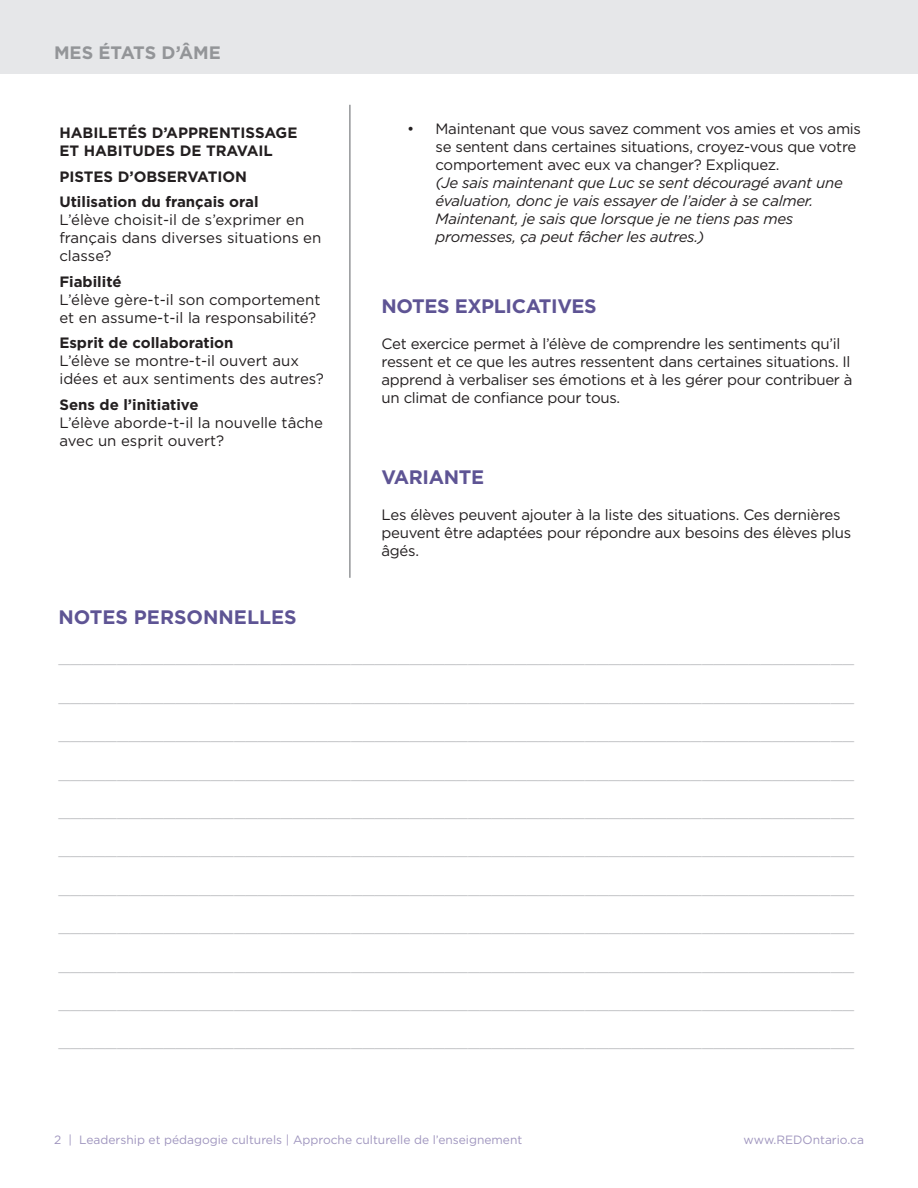
<style>
.page{position:relative;width:918px;height:1188px;background:#fff}
.page>*{position:absolute;margin:0;border:0;box-sizing:border-box;transform-origin:0 0}
.t1{font:300 19.5px "Gotham";color:#bcbdc0}
.t2{font:700 19.5px "Gotham";letter-spacing:-.02em;color:#5e5494}
.t3{font:700 19.5px "Gotham";color:#5e5494}
.t4{font:700 18px "Gotham";color:#939598}
.Bullet_1{font:15px/18px "Gotham";letter-spacing:-.02em;color:#231f20}
.Bullet_1-2{font:15px/18px "Gotham";color:#231f20}
.Bullet_1-3{font:italic 15px/18px "Gotham";letter-spacing:-.02em;color:#231f20}
.t5{font:700 15px/18px "Gotham";color:#231f20}
.t6{font:12px "Gotham";color:#9f95be}
.s1{font-weight:700}
</style>
<div class="page">
<div style="left:0;top:0;width:918px;height:74px;background:#e6e7e9"></div>
<hr style="left:349px;top:105px;width:2px;height:473px;background:#939598">
<p class="t4" style="left:54px;top:41px;width:168px">MES ÉTATS D’ÂME</p>
<p class="t5" style="left:59px;top:124px;width:240px">HABILETÉS D’APPRENTISSAGE<br>ET HABITUDES DE TRAVAIL</p>
<p class="t5" style="left:59px;top:167px;width:189px">PISTES D’OBSERVATION</p>
<p class="Bullet_1-2" style="left:59px;top:193px;width:264px"><span class="s1">Utilisation du français oral<br></span>L’élève choisit-il de s’exprimer en français dans diverses situations en classe?</p>
<p class="Bullet_1-2" style="left:59px;top:272px;width:263px"><span class="s1">Fiabilité<br></span>L’élève gère-t-il son comportement et en assume-t-il la responsabilité?</p>
<p class="Bullet_1-2" style="left:59px;top:334px;width:266px"><span class="s1">Esprit de collaboration<br></span>L’élève se montre-t-il ouvert aux idées et aux sentiments des autres?</p>
<p class="Bullet_1-2" style="left:59px;top:395px;width:265px"><span class="s1">Sens de l’initiative<br></span>L’élève aborde-t-il la nouvelle tâche avec un esprit ouvert?</p>
<p class="t3" style="left:58px;top:604px;width:240px">NOTES PERSONNELLES</p>
<p class="Bullet_1" style="left:436px;top:120px;width:427px;text-indent:-28px">• Maintenant que vous savez comment vos amies et vos amis se sentent dans certaines situations, croyez-vous que votre comportement avec eux va changer? Expliquez.</p>
<p class="Bullet_1-3" style="left:436px;top:174px;width:409px">(Je sais maintenant que Luc se sent découragé avant une évaluation, donc je vais essayer de l’aider à se calmer.<br>Maintenant, je sais que lorsque je ne tiens pas mes promesses, ça peut fâcher les autres.)</p>
<p class="t2" style="left:382px;top:293px;width:217px">NOTES EXPLICATIVES</p>
<p class="Bullet_1" style="left:382px;top:334px;width:473px">Cet exercice permet à l’élève de comprendre les sentiments qu’il ressent et ce que les autres ressentent dans certaines situations. Il apprend à verbaliser ses émotions et à les gérer pour contribuer à un climat de confiance pour tous.</p>
<p class="t2" style="left:382px;top:465px;width:104px">VARIANTE</p>
<p class="Bullet_1" style="left:382px;top:506px;width:471px">Les élèves peuvent ajouter à la liste des situations. Ces dernières peuvent être adaptées pour répondre aux besoins des élèves plus âgés.</p>
<p class="t1" style="left:58px;top:643px;width:797px">____________________________________________________________________</p>
<p class="t1" style="left:58px;top:682px;width:797px">____________________________________________________________________</p>
<p class="t1" style="left:58px;top:720px;width:797px">____________________________________________________________________</p>
<p class="t1" style="left:58px;top:758px;width:797px">____________________________________________________________________</p>
<p class="t1" style="left:58px;top:797px;width:797px">____________________________________________________________________</p>
<p class="t1" style="left:58px;top:835px;width:797px">____________________________________________________________________</p>
<p class="t1" style="left:58px;top:874px;width:797px">____________________________________________________________________</p>
<p class="t1" style="left:58px;top:912px;width:797px">____________________________________________________________________</p>
<p class="t1" style="left:58px;top:950px;width:797px">____________________________________________________________________</p>
<p class="t1" style="left:58px;top:989px;width:797px">____________________________________________________________________</p>
<p class="t1" style="left:58px;top:1027px;width:797px">____________________________________________________________________</p>
<p class="t6" style="left:54px;top:1132px;width:470px">2 | Leadership et pédagogie culturels | Approche culturelle de l’enseignement</p>
<p class="t6" style="left:744px;top:1132px;width:122px">www.REDOntario.ca</p>
</div>
